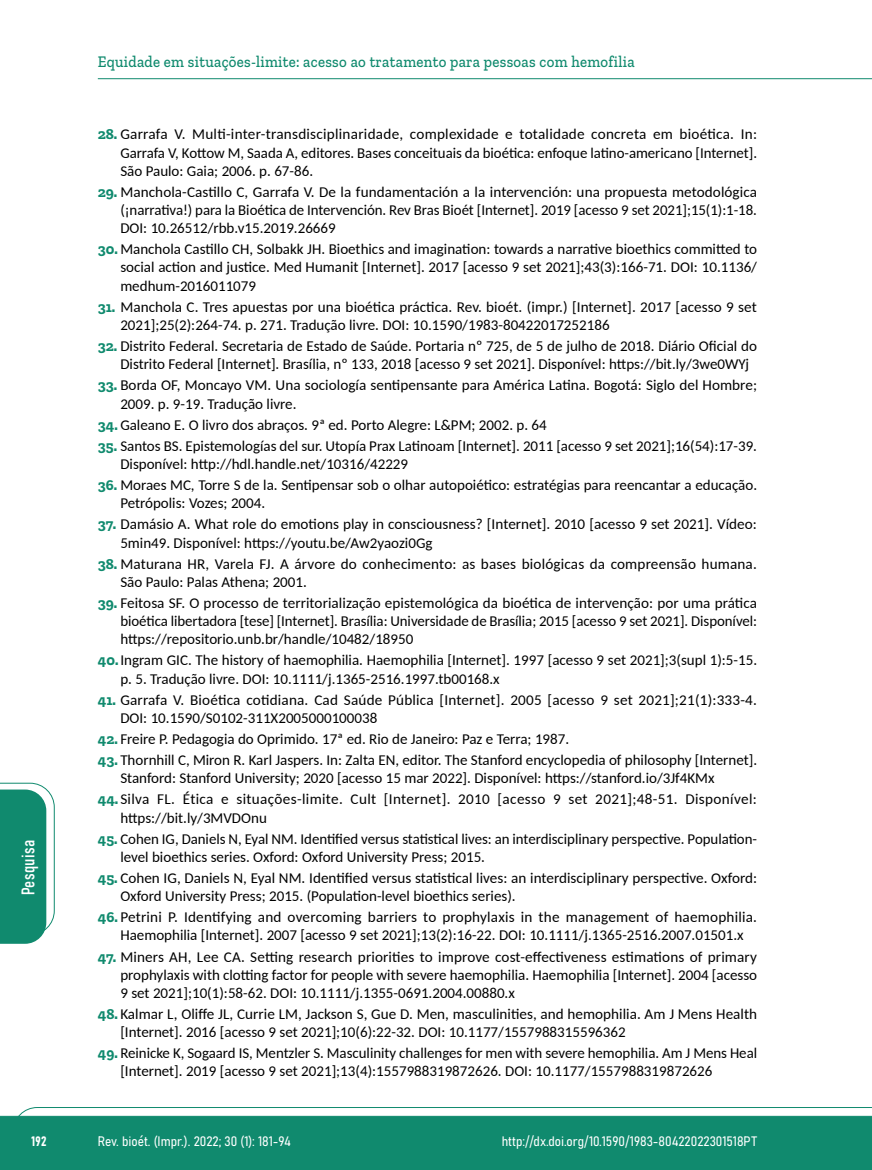
<style>
.page{position:relative;width:872px;height:1170px;background:#fff}
.page>*{position:absolute;margin:0;border:0;box-sizing:border-box;transform-origin:0 0}
.t1{font:18px "Bahnschrift";letter-spacing:.02em;color:#fff}
.t2{font:500 16.5px "Zilla Slab";letter-spacing:.02em;color:#108a6e;scale:.9 1}
.t3{font:15px/18.1px "Carlito";color:#000}
.t4{font:15px/18.1px "Carlito";letter-spacing:.025em;color:#000}
.t5{font:13.5px "Bahnschrift";color:#fff}
.s1{font-family:"Zilla Slab";font-weight:700;color:#108a6e}
</style>
<div class="page">
<svg style="left:12px;top:1107px;width:860px;height:62px;background:#2e9880"></svg>
<hr style="left:98px;top:78px;width:774px;height:1px;background:#108a6e">
<svg style="left:0;top:782px;width:55px;height:161px"></svg>
<p class="t1" style="left:15px;top:895px;width:57px;rotate:-90deg">Pesquisa</p>
<p class="t2" style="left:98px;top:53px;width:598px">Equidade em situações-limite: acesso ao tratamento para pessoas com hemofilia</p>
<p class="t3" style="left:120px;top:125px;width:638px;text-align:justify;text-indent:-22px"><span class="s1">28.</span> Garrafa V. Multi-inter-transdisciplinaridade, complexidade e totalidade concreta em bioética. In:<br>Garrafa V, Kottow M, Saada A, editores. Bases conceituais da bioética: enfoque latino-americano [Internet].<br>São Paulo: Gaia; 2006. p. 67-86.</p>
<p class="t3" style="left:120px;top:182px;width:638px;text-align:justify;text-indent:-22px"><span class="s1">29.</span> Manchola-Castillo C, Garrafa V. De la fundamentación a la intervención: una propuesta metodológica (¡narrativa!) para la Bioética de Intervención. Rev Bras Bioét [Internet]. 2019 [acesso 9 set 2021];15(1):1-18.<br>DOI: 10.26512/rbb.v15.2019.26669</p>
<p class="t3" style="left:120px;top:239px;width:638px;text-align:justify;text-indent:-22px"><span class="s1">30.</span> Manchola Castillo CH, Solbakk JH. Bioethics and imagination: towards a narrative bioethics committed to social action and justice. Med Humanit [Internet]. 2017 [acesso 9 set 2021];43(3):166-71. DOI: 10.1136/ medhum-2016011079</p>
<p class="t3" style="left:120px;top:297px;width:638px;text-indent:-22px"><span class="s1">31.</span> Manchola C. Tres apuestas por una bioética práctica. Rev. bioét. (impr.) [Internet]. 2017 [acesso 9 set<br>2021];25(2):264-74. p. 271. Tradução livre. DOI: 10.1590/1983-80422017252186</p>
<p class="t3" style="left:120px;top:336px;width:638px;text-indent:-22px"><span class="s1">32.</span> Distrito Federal. Secretaria de Estado de Saúde. Portaria nº 725, de 5 de julho de 2018. Diário Oficial do<br>Distrito Federal [Internet]. Brasília, nº 133, 2018 [acesso 9 set 2021]. Disponível: https://bit.ly/3we0WYj</p>
<p class="t3" style="left:120px;top:375px;width:638px;text-indent:-22px"><span class="s1">33.</span> Borda OF, Moncayo VM. Una sociología sentipensante para América Latina. Bogotá: Siglo del Hombre;<br>2009. p. 9-19. Tradução livre.</p>
<p class="t3" style="left:98px;top:415px;width:450px"><span class="s1">34.</span> Galeano E. O livro dos abraços. 9ª ed. Porto Alegre: L&amp;PM; 2002. p. 64</p>
<p class="t3" style="left:120px;top:436px;width:638px;text-indent:-22px"><span class="s1">35.</span> Santos BS. Epistemologías del sur. Utopía Prax Latinoam [Internet]. 2011 [acesso 9 set 2021];16(54):17-39.<br>Disponível: http://hdl.handle.net/10316/42229</p>
<p class="t3" style="left:120px;top:475px;width:638px;text-indent:-22px"><span class="s1">36.</span> Moraes MC, Torre S de la. Sentipensar sob o olhar autopoiético: estratégias para reencantar a educação.<br>Petrópolis: Vozes; 2004.</p>
<p class="t3" style="left:120px;top:514px;width:638px;text-indent:-22px"><span class="s1">37.</span> Damásio A. What role do emotions play in consciousness? [Internet]. 2010 [acesso 9 set 2021]. Vídeo:<br>5min49. Disponível: https://youtu.be/Aw2yaozi0Gg</p>
<p class="t3" style="left:120px;top:554px;width:638px;text-indent:-22px"><span class="s1">38.</span> Maturana HR, Varela FJ. A árvore do conhecimento: as bases biológicas da compreensão humana.<br>São Paulo: Palas Athena; 2001.</p>
<p class="t3" style="left:120px;top:593px;width:638px;text-align:justify;text-indent:-22px"><span class="s1">39.</span> Feitosa SF. O processo de territorialização epistemológica da bioética de intervenção: por uma prática bioética libertadora [tese] [Internet]. Brasília: Universidade de Brasília; 2015 [acesso 9 set 2021]. Disponível: https://repositorio.unb.br/handle/10482/18950</p>
<p class="t3" style="left:120px;top:650px;width:638px;text-indent:-22px"><span class="s1">40.</span> Ingram GIC. The history of haemophilia. Haemophilia [Internet]. 1997 [acesso 9 set 2021];3(supl 1):5-15. p. 5. Tradução livre. DOI: 10.1111/j.1365-2516.1997.tb00168.x</p>
<p class="t3" style="left:120px;top:689px;width:638px;text-indent:-22px"><span class="s1">41.</span> Garrafa V. Bioética cotidiana. Cad Saúde Pública [Internet]. 2005 [acesso 9 set 2021];21(1):333-4.<br>DOI: 10.1590/S0102-311X2005000100038</p>
<p class="t3" style="left:98px;top:729px;width:473px"><span class="s1">42.</span> Freire P. Pedagogia do Oprimido. 17ª ed. Rio de Janeiro: Paz e Terra; 1987.</p>
<p class="t3" style="left:120px;top:750px;width:638px;text-indent:-22px"><span class="s1">43.</span> Thornhill C, Miron R. Karl Jaspers. In: Zalta EN, editor. The Stanford encyclopedia of philosophy [Internet].<br>Stanford: Stanford University; 2020 [acesso 15 mar 2022]. Disponível: https://stanford.io/3Jf4KMx</p>
<p class="t4" style="left:120px;top:789px;width:638px;text-indent:-22px"><span class="s1">44.</span>Silva FL. Ética e situações-limite. Cult [Internet]. 2010 [acesso 9 set 2021];48-51. Disponível: https://bit.ly/3MVDOnu</p>
<p class="t3" style="left:120px;top:828px;width:638px;text-indent:-22px"><span class="s1">45.</span> Cohen IG, Daniels N, Eyal NM. Identified versus statistical lives: an interdisciplinary perspective. Population&shy;level bioethics series. Oxford: Oxford University Press; 2015.</p>
<p class="t3" style="left:120px;top:868px;width:638px;text-indent:-22px"><span class="s1">45.</span> Cohen IG, Daniels N, Eyal NM. Identified versus statistical lives: an interdisciplinary perspective. Oxford:<br>Oxford University Press; 2015. (Population-level bioethics series).</p>
<p class="t3" style="left:120px;top:907px;width:638px;text-indent:-22px"><span class="s1">46.</span> Petrini P. Identifying and overcoming barriers to prophylaxis in the management of haemophilia.<br>Haemophilia [Internet]. 2007 [acesso 9 set 2021];13(2):16-22. DOI: 10.1111/j.1365-2516.2007.01501.x</p>
<p class="t3" style="left:120px;top:946px;width:638px;text-align:justify;text-indent:-22px"><span class="s1">47.</span> Miners AH, Lee CA. Setting research priorities to improve cost-effectiveness estimations of primary prophylaxis with clotting factor for people with severe haemophilia. Haemophilia [Internet]. 2004 [acesso 9 set 2021];10(1):58-62. DOI: 10.1111/j.1355-0691.2004.00880.x</p>
<p class="t3" style="left:120px;top:1004px;width:638px;text-indent:-22px"><span class="s1">48.</span> Kalmar L, Oliffe JL, Currie LM, Jackson S, Gue D. Men, masculinities, and hemophilia. Am J Mens Health [Internet]. 2016 [acesso 9 set 2021];10(6):22-32. DOI: 10.1177/1557988315596362</p>
<p class="t3" style="left:120px;top:1043px;width:638px;text-indent:-22px"><span class="s1">49.</span> Reinicke K, Sogaard IS, Mentzler S. Masculinity challenges for men with severe hemophilia. Am J Mens Heal [Internet]. 2019 [acesso 9 set 2021];13(4):1557988319872626. DOI: 10.1177/1557988319872626</p>
<p class="t5" style="left:31px;top:1130px;width:17px">192</p>
<p class="t5" style="left:98px;top:1131px;width:194px">Rev. bioét. (Impr.). 2022; 30 (1): 181-94</p>
<p class="t5" style="left:502px;top:1131px;width:257px">http://dx.doi.org/10.1590/1983-80422022301518PT</p>
</div>
